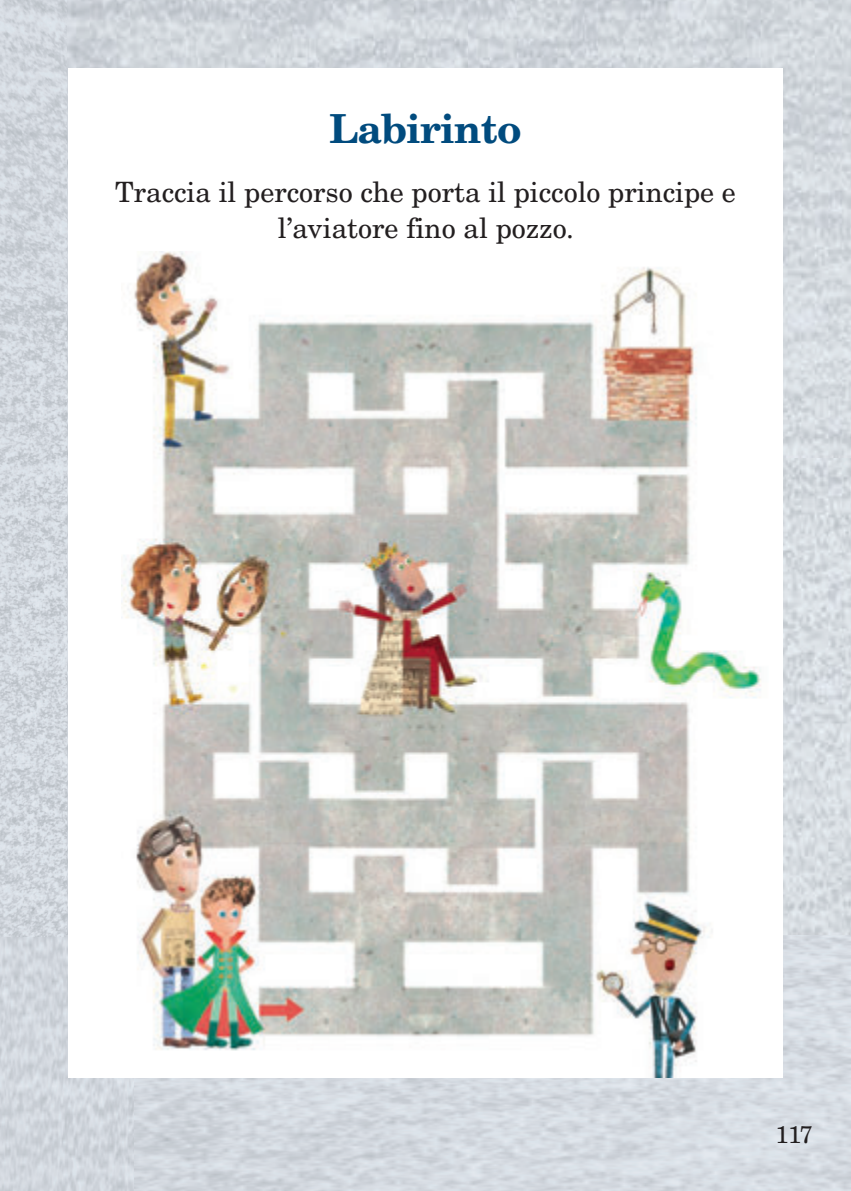
<style>
.page{position:relative;width:851px;height:1191px;background:#fff}
.page>*{position:absolute;margin:0;border:0;box-sizing:border-box;transform-origin:0 0}
.t1{font:700 40px "New Century Schlbk LT Std";letter-spacing:-.02em;color:#014b7e}
.t2{font:28px/36px "New Century Schlbk LT Std";color:#231f20;text-align:center}
.t3{font:24px "New Century Schlbk LT Std";color:#231f20}
</style>
<div class="page">
<img style="left:0;top:0;width:850px;height:1191px">
<div style="left:68px;top:68px;width:714px;height:1009px;background:#fff"></div>
<img style="left:121px;top:251px;width:640px;height:826px">
<h1 class="t1" style="left:329px;top:103px;width:194px">Labirinto</h1>
<p class="t2" style="left:115px;top:174px;width:622px">Traccia il percorso che porta il piccolo principe e l’aviatore fino al pozzo.</p>
<p class="t3" style="left:775px;top:1120px;width:39px">117</p>
</div>
